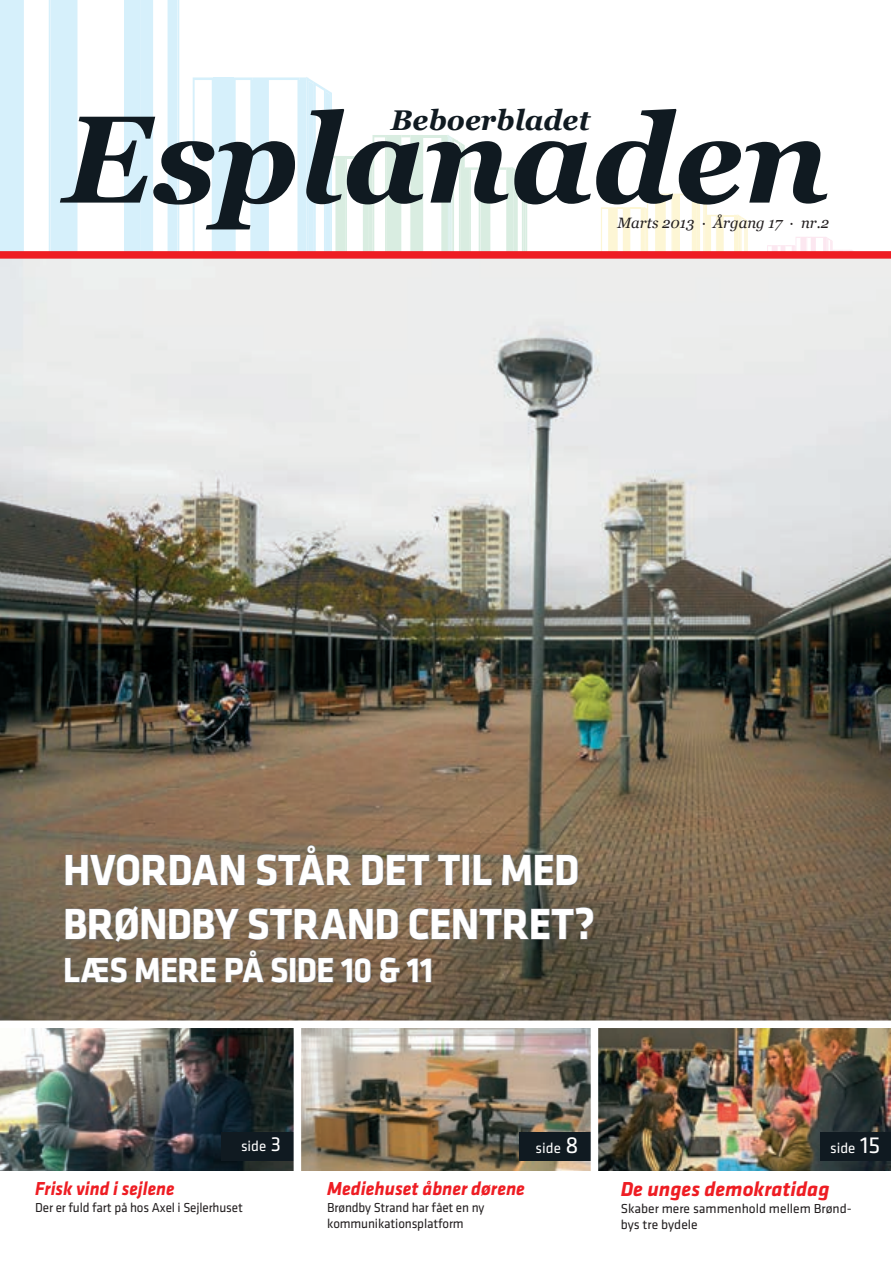
<style>
.page{position:relative;width:891px;height:1265px;background:#fff}
.page>*{position:absolute;margin:0;border:0;box-sizing:border-box;transform-origin:0 0}
.t1{font:italic 700 123.9px "Georgia";color:#101a21}
.t2{font:700 45px/54px "Klavika";letter-spacing:-.01em;color:#fff;scale:.94 1}
.t3{font:700 36px "Klavika";letter-spacing:-.02em;color:#fff;scale:.94 1}
.t4{font:italic 700 28.5px "Georgia";color:#101a21}
.t5{font:italic 700 21px "Klavika";color:#ee1d23}
.t6{font:italic 700 19.5px "Klavika";color:#ee1d23;scale:.96 1}
.t7{font:italic 700 19.5px "Klavika";color:#ee1d23;scale:.93 1}
.t8{font:italic 15px "Georgia";color:#231f20}
.t9{font:15px "Klavika";color:#fff}
.t10{font:13.5px/16.5px "Klavika";letter-spacing:-.01em;color:#231f20}
.s1{font-size:21px}
.s2{font-size:24px}
</style>
<div class="page">
<div style="left:0;top:0;width:22px;height:276px;background:#d6f0fb"></div>
<div style="left:51px;top:0;width:24px;height:276px;background:#d6f0fb"></div>
<div style="left:127px;top:0;width:12px;height:276px;background:#d6f0fb"></div>
<hr style="left:124px;top:0;width:1px;height:276px;background:#d6f0fb">
<div style="left:141px;top:0;width:10px;height:276px;background:#d6f0fb"></div>
<hr style="left:139px;top:0;width:2px;height:276px;background:#d6f0fb">
<div style="left:169px;top:0;width:8px;height:276px;background:#d6f0fb"></div>
<hr style="left:177px;top:0;width:2px;height:276px;background:#d6f0fb">
<hr style="left:49px;top:0;width:2px;height:276px;background:#d6f0fb">
<hr style="left:22px;top:0;width:2px;height:276px;background:#d6f0fb">
<hr style="left:125px;top:0;width:2px;height:276px;background:#d6f0fb">
<hr style="left:75px;top:0;width:2px;height:276px;background:#d6f0fb">
<hr style="left:167px;top:0;width:2px;height:276px;background:#d6f0fb">
<hr style="left:151px;top:0;width:2px;height:276px;background:#d6f0fb">
<svg style="left:767px;top:237px;width:86px;height:14px"></svg>
<svg style="left:601px;top:193px;width:146px;height:58px"></svg>
<div style="left:213px;top:80px;width:21px;height:196px;background:#d6f0fb"></div>
<hr style="left:213px;top:77px;width:21px;height:3px;background:#d6f0fb">
<svg style="left:193px;top:77px;width:20px;height:174px"></svg>
<svg style="left:234px;top:77px;width:293px;height:174px"></svg>
<img style="left:0;top:259px;width:890px;height:761px">
<img style="left:0;top:1028px;width:293px;height:143px">
<img style="left:301px;top:1028px;width:289px;height:143px">
<div style="left:221px;top:1132px;width:73px;height:29px;background:#101a21"></div>
<img style="left:598px;top:1028px;width:292px;height:143px">
<div style="left:820px;top:1132px;width:70px;height:29px;background:#101a21"></div>
<div style="left:518px;top:1132px;width:73px;height:29px;background:#101a21"></div>
<div style="left:293px;top:1027px;width:8px;height:153px;background:#fff"></div>
<div style="left:590px;top:1027px;width:8px;height:153px;background:#fff"></div>
<div style="left:0;top:251px;width:890px;height:8px;background:#ee1d23"></div>
<svg style="left:65px;top:854px;width:180px;height:32px"></svg>
<svg style="left:256px;top:845px;width:96px;height:41px"></svg>
<svg style="left:362px;top:854px;width:68px;height:32px"></svg>
<svg style="left:437px;top:854px;width:23px;height:32px"></svg>
<div style="left:462px;top:855px;width:7px;height:30px;border:1px solid #808285"></div>
<svg style="left:473px;top:854px;width:19px;height:32px"></svg>
<svg style="left:501px;top:854px;width:77px;height:32px"></svg>
<svg style="left:65px;top:905px;width:175px;height:38px"></svg>
<svg style="left:248px;top:908px;width:150px;height:32px"></svg>
<svg style="left:409px;top:907px;width:184px;height:33px"></svg>
<svg style="left:65px;top:957px;width:62px;height:26px"></svg>
<svg style="left:135px;top:957px;width:81px;height:26px"></svg>
<svg style="left:225px;top:950px;width:39px;height:33px"></svg>
<svg style="left:271px;top:957px;width:17px;height:26px"></svg>
<div style="left:290px;top:958px;width:5px;height:24px;border:1px solid #808285"></div>
<svg style="left:298px;top:957px;width:35px;height:26px"></svg>
<svg style="left:340px;top:958px;width:31px;height:25px"></svg>
<svg style="left:380px;top:957px;width:20px;height:26px"></svg>
<svg style="left:406px;top:958px;width:25px;height:25px"></svg>
<h3 class="t4" style="left:391px;top:101px;width:201px">Beboerbladet</h3>
<h1 class="t1" style="left:63px;top:79px;width:767px">Esplanaden</h1>
<p class="t8" style="left:617px;top:214px;width:213px">Marts 2013 ∙ Årgang 17 ∙ nr.2</p>
<h2 class="t2" style="left:63px;top:844px;width:567px">HVORDAN STÅR DET TIL MED<br>BRØNDBY STRAND CENTRET?</h2>
<h3 class="t3" style="left:63px;top:951px;width:395px">LÆS MERE PÅ SIDE 10 &amp; 11</h3>
<p class="t9" style="left:241px;top:1137px;width:42px">side <span class="s1">3</span></p>
<h3 class="t7" style="left:35px;top:1178px;width:151px">Frisk vind i sejlene</h3>
<p class="t10" style="left:35px;top:1199px;width:209px">Der er fuld fart på hos Axel i Sejlerhuset</p>
<h3 class="t6" style="left:327px;top:1178px;width:207px">Mediehuset åbner dørene</h3>
<p class="t10" style="left:327px;top:1199px;width:158px">Brøndby Strand har fået en ny kommunikationsplatform</p>
<p class="t9" style="left:535px;top:1140px;width:44px">side <span class="s2">8</span></p>
<p class="t9" style="left:829px;top:1140px;width:52px">side <span class="s2">15</span></p>
<h3 class="t5" style="left:620px;top:1178px;width:210px">De unges demokratidag</h3>
<p class="t10" style="left:620px;top:1200px;width:232px">Skaber mere sammenhold mellem Brønd&shy;bys tre bydele</p>
</div>
